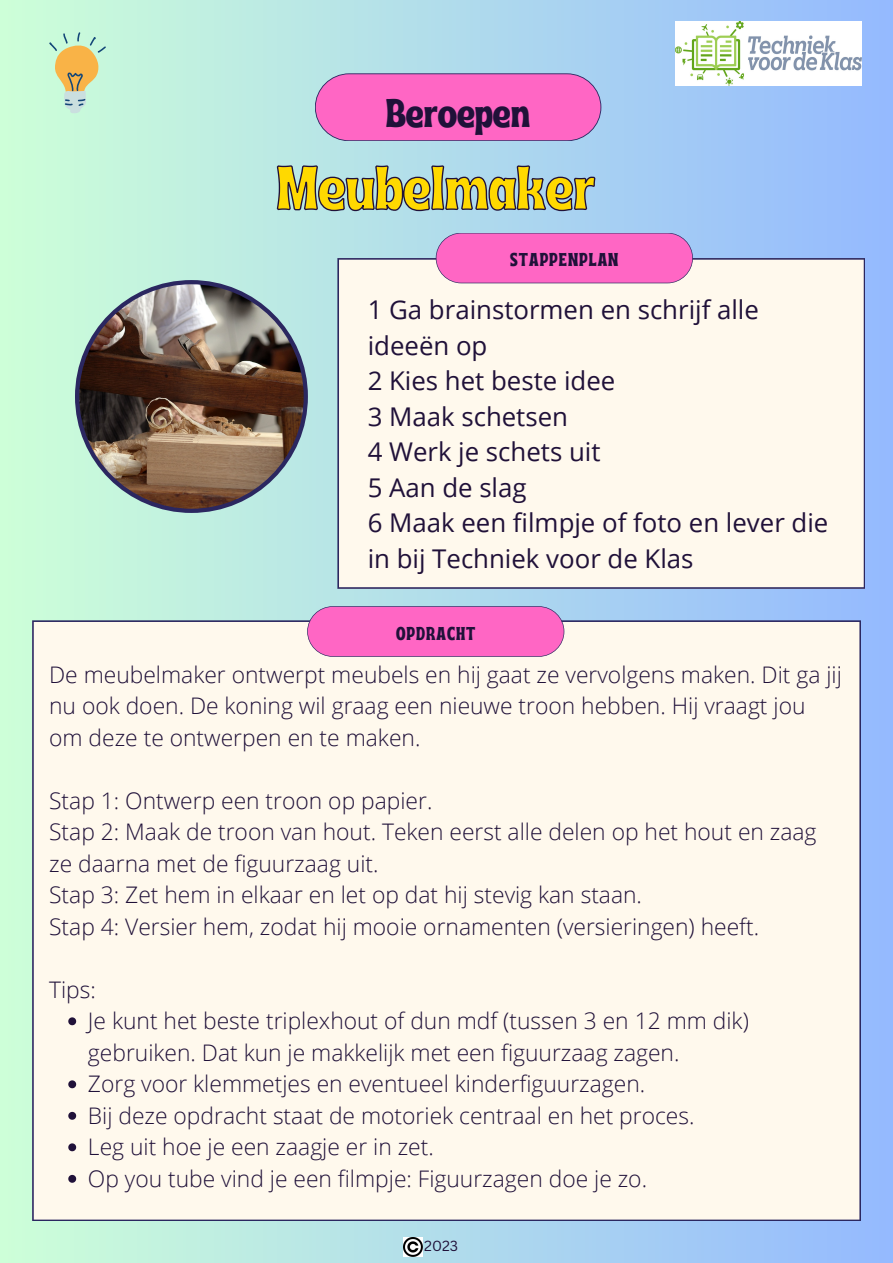
<style>
.page{position:relative;width:893px;height:1263px;background:#fff}
.page>*{position:absolute;margin:0;border:0;box-sizing:border-box;transform-origin:0 0}
.t1{font:61.35px "Ayr Tropika Island Int";color:#ffd900}
.t2{font:39.83px "Ayr Tropika Island Int";color:#201139}
.t3{font:25.8px/35.5px "Open Sans";color:#201139}
.t4{font:300 22.8px/31.5px "Open Sans";color:#201139}
.t5{font:18.6px "Ayr Tropika Island Int";letter-spacing:.055em;color:#201139}
.t6{font:14.25px "Canva Sans";color:#201139}
</style>
<div class="page">
<div style="left:0;top:0;width:893px;height:1263px;background:linear-gradient(to right,#cdffd8,#94b9ff)"></div>
<div style="left:337px;top:258px;width:528px;height:331px;background:#fff9ed"></div>
<div style="left:32px;top:620px;width:829px;height:601px;background:#fff9ed"></div>
<svg style="left:307px;top:606px;width:257px;height:51px;background:#f76ac3"></svg>
<svg style="left:315px;top:73px;width:286px;height:68px;background:#f46ac3"></svg>
<img style="left:75px;top:280px;width:233px;height:233px">
<img style="left:675px;top:22px;width:186px;height:64px">
<img style="left:404px;top:1238px;width:19px;height:19px">
<svg style="left:436px;top:233px;width:257px;height:50px;background:#f86ac3"></svg>
<svg style="left:49px;top:32px;width:57px;height:81px;background:#cfd9a9"></svg>
<svg style="left:276px;top:164px;width:320px;height:48px;background:#98b9cc"></svg>
<svg style="left:68px;top:1017px;width:8px;height:8px"></svg>
<svg style="left:68px;top:1080px;width:8px;height:8px"></svg>
<svg style="left:68px;top:1112px;width:8px;height:8px"></svg>
<svg style="left:68px;top:1143px;width:8px;height:8px"></svg>
<svg style="left:68px;top:1175px;width:8px;height:8px"></svg>
<h4 class="t2" style="left:386px;top:75px;width:146px">Beroepen</h4>
<h1 class="t1" style="left:277px;top:129px;width:320px">Meubelmaker</h1>
<h3 class="t5" style="left:510px;top:242px;width:110px">STAPPENPLAN</h3>
<p class="t3" style="left:368px;top:291px;width:462px">1 Ga brainstormen en schrijf alle ideeën op<br>2 Kies het beste idee<br>3 Maak schetsen<br>4 Werk je schets uit<br>5 Aan de slag<br>6 Maak een filmpje of foto en lever die in bij Techniek voor de Klas</p>
<p class="t5" style="left:396px;top:615px;width:81px">OPDRACHT</p>
<h5 class="t4" style="left:49px;top:658px;width:794px">De meubelmaker ontwerpt meubels en hij gaat ze vervolgens maken. Dit ga jij nu ook doen. De koning wil graag een nieuwe troon hebben. Hij vraagt jou om deze te ontwerpen en te maken.</h5>
<h4 class="t4" style="left:49px;top:784px;width:769px">Stap 1: Ontwerp een troon op papier.<br>Stap 2: Maak de troon van hout. Teken eerst alle delen op het hout en zaag ze daarna met de figuurzaag uit.<br>Stap 3: Zet hem in elkaar en let op dat hij stevig kan staan.<br>Stap 4: Versier hem, zodat hij mooie ornamenten (versieringen) heeft.</h4>
<h4 class="t4" style="left:49px;top:973px;width:48px">Tips:</h4>
<h4 class="t4" style="left:88px;top:1004px;width:662px">Je kunt het beste triplexhout of dun mdf (tussen 3 en 12 mm dik) gebruiken. Dat kun je makkelijk met een figuurzaag zagen.</h4>
<h4 class="t4" style="left:88px;top:1067px;width:559px">Zorg voor klemmetjes en eventueel kinderfiguurzagen.</h4>
<h4 class="t4" style="left:88px;top:1099px;width:608px">Bij deze opdracht staat de motoriek centraal en het proces.</h4>
<h4 class="t4" style="left:88px;top:1130px;width:347px">Leg uit hoe je een zaagje er in zet.</h4>
<h4 class="t4" style="left:88px;top:1162px;width:560px">Op you tube vind je een filmpje: Figuurzagen doe je zo.</h4>
<h5 class="t6" style="left:424px;top:1236px;width:35px">2023</h5>
</div>
